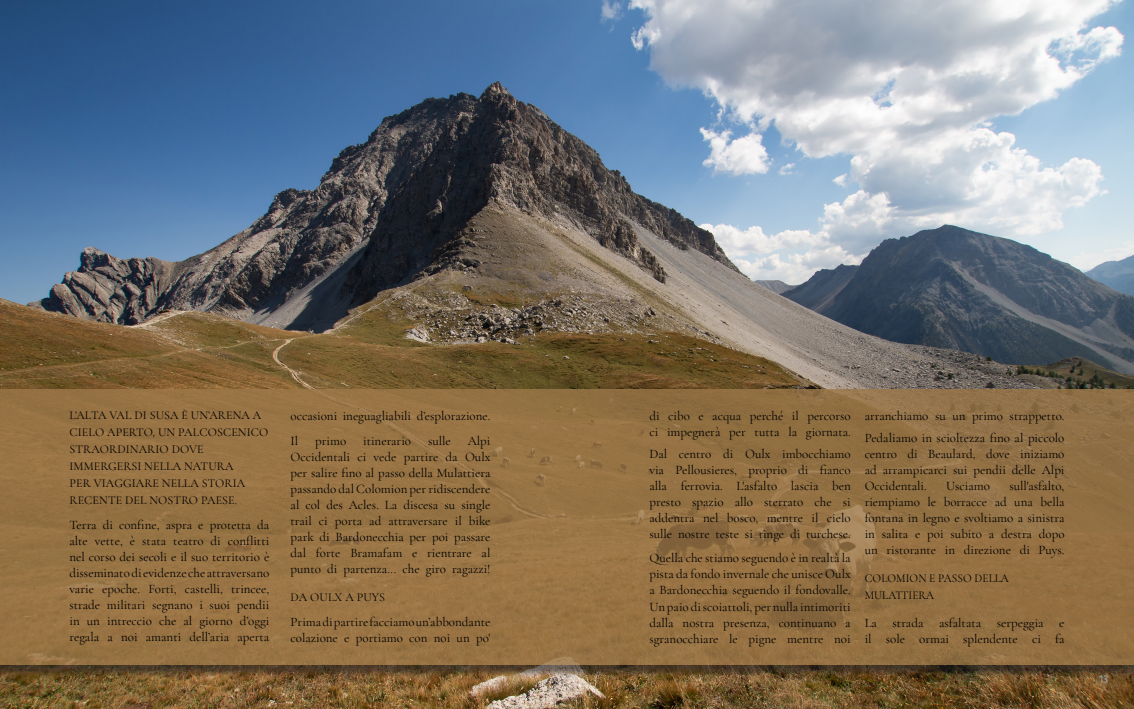
<style>
.page{position:relative;width:1134px;height:709px;background:#fff}
.page>*{position:absolute;margin:0;border:0;box-sizing:border-box;transform-origin:0 0}
.t1{font:13px/16px "Cormorant Garamond";color:#000;text-align:justify}
.t2{font:12px/17px "Cormorant Garamond";letter-spacing:.01em;color:#000}
.t3{font:12px/17px "Cormorant Garamond";letter-spacing:.01em;color:#000;scale:.94 1}
.t4{font:10.8px "Finger Paint";color:#939598}
</style>
<div class="page">
<img style="left:0;top:0;width:1134px;height:709px">
<div style="left:0;top:391px;width:1134px;height:286px;background:#231f20;opacity:.75"></div>
<div style="left:0;top:389px;width:1134px;height:276px;background:#967244"></div>
<p class="t2" style="left:70px;top:407px;width:200px">L’ALTA VAL DI SUSA È UN’ARENA A<br>CIELO APERTO, UN PALCOSCENICO<br>STRAORDINARIO DOVE<br>IMMERGERSI NELLA NATURA<br>PER VIAGGIARE NELLA STORIA<br>RECENTE DEL NOSTRO PAESE.</p>
<p class="t1" style="left:69px;top:516px;width:201px">Terra di confine, aspra e protetta da alte vette, è stata teatro di conflitti nel corso dei secoli e il suo territorio è disseminato di evidenze che attraversano varie epoche. Forti, castelli, trincee, strade militari segnano i suoi pendii in un intreccio che al giorno d’oggi regala a noi amanti dell’aria aperta</p>
<p class="t1" style="left:291px;top:404px;width:201px;line-height:24.5px">occasioni ineguagliabili d’esplorazione.<br>Il</p>
<p class="t1" style="left:291px;top:432px;width:201px;text-indent:177px">Alpi Occidentali ci vede partire da Oulx per salire fino al passo della Mulattiera passando dal Colomion per ridiscendere al col des Acles. La discesa su single trail ci porta ad attraversare il bike park di Bardonecchia per poi passare dal forte Bramafam e rientrare al punto di partenza... che giro ragazzi!</p>
<p class="t2" style="left:291px;top:588px;width:96px">DA OULX A PUYS</p>
<p class="t1" style="left:291px;top:613px;width:201px">Prima di partire facciamo un’abbondante colazione e portiamo con noi un po'</p>
<p class="t1" style="left:315px;top:432px;width:33px">primo</p>
<p class="t1" style="left:363px;top:432px;width:49px">itinerario</p>
<p class="t1" style="left:428px;top:432px;width:24px">sulle</p>
<p class="t1" style="left:649px;top:408px;width:203px">di cibo e acqua perché il percorso ci impegnerà per tutta la giornata.</p>
<p class="t1" style="left:649px;top:445px;width:203px">Dal centro di Oulx imbocchiamo via Pellousieres, proprio di fianco alla ferrovia. L'asfalto lascia ben presto spazio allo sterrato che si addentra nel bosco, mentre il cielo sulle nostre teste si tinge di turchese.</p>
<p class="t1" style="left:649px;top:550px;width:203px">Quella che stiamo seguendo è in realtà la pista da fondo invernale che unisce Oulx a Bardonecchia seguendo il fondovalle.<br>Un paio di scoiattoli, per nulla intimoriti dalla nostra presenza, continuano a sgranocchiare le pigne mentre noi</p>
<p class="t1" style="left:865px;top:405px;width:201px;line-height:21.7px">arranchiamo su un primo strappetto.<br>Pedaliamo in scioltezza fino al piccolo</p>
<p class="t1" style="left:865px;top:445px;width:201px">centro di Beaulard, dove iniziamo ad arrampicarci sui pendii delle Alpi Occidentali.</p>
<p class="t1" style="left:865px;top:478px;width:201px;text-indent:145px">sull'asfalto, riempiamo le borracce ad una bella fontana in legno e svoltiamo a sinistra in salita e poi subito a destra dopo un ristorante in direzione di Puys.</p>
<p class="t3" style="left:865px;top:570px;width:155px">COLOMION E PASSO DELLA<br>MULATTIERA</p>
<p class="t1" style="left:865px;top:614px;width:201px">La strada asfaltata serpeggia e il sole ormai splendente ci fa</p>
<p class="t1" style="left:946px;top:478px;width:45px">Usciamo</p>
<p class="t4" style="left:1098px;top:670px;width:11px">13</p>
</div>
